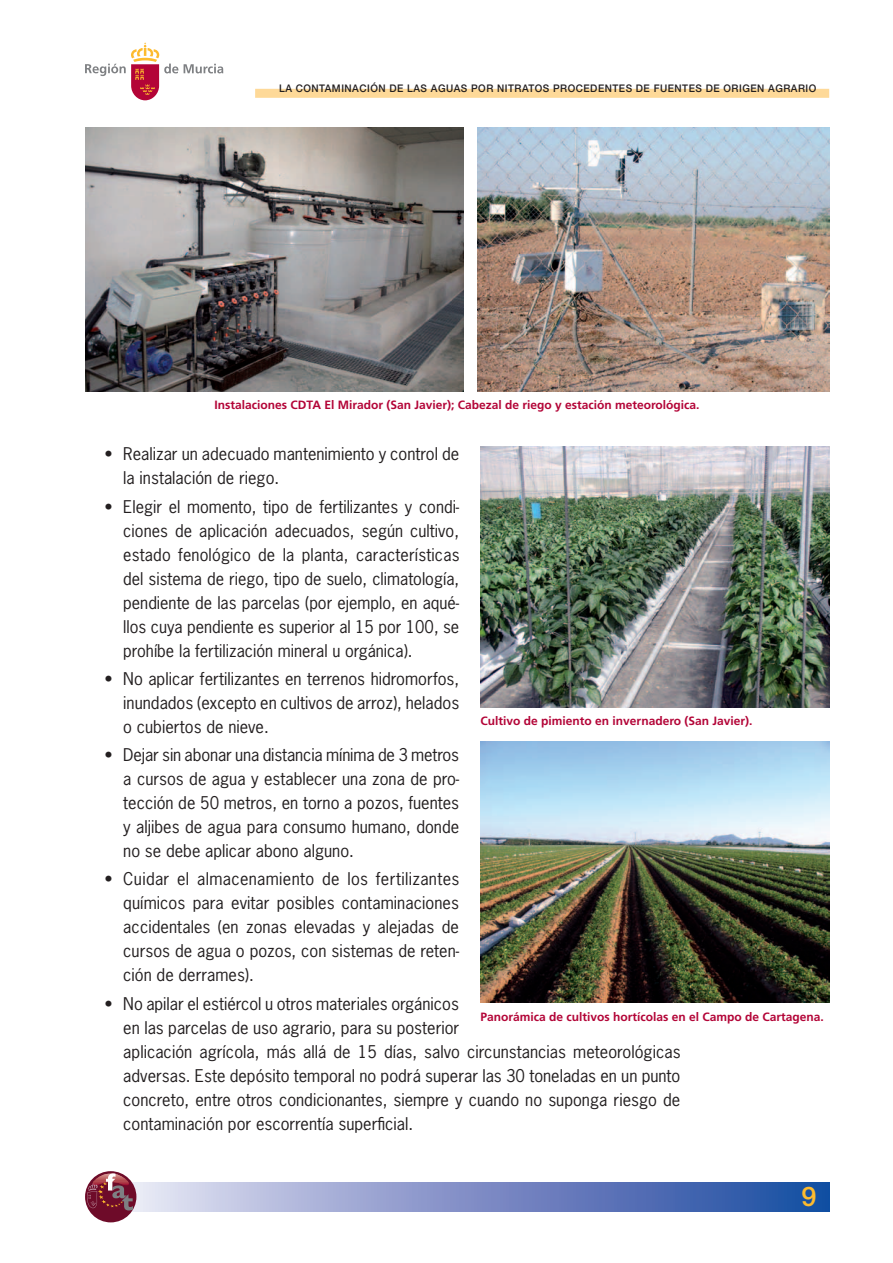
<style>
.page{position:relative;width:893px;height:1263px;background:#fff}
.page>*{position:absolute;margin:0;border:0;box-sizing:border-box;transform-origin:0 0}
.t1{font:500 27px "Helvetica Neue";color:#fdbb2e}
.t2{font:16.5px/24px "News Gothic";color:#231f20;text-align:justify}
.t3{font:700 12px "Frutiger";color:#b30437}
.t4{font:500 10.5px "Helvetica Neue";letter-spacing:.05em;color:#231f20;scale:.95 1}
</style>
<div class="page">
<div style="left:106px;top:1182px;width:723px;height:30px;background:linear-gradient(to right,#ede4f3,#17459e)"></div>
<div style="left:255px;top:89px;width:574px;height:9px;background:#fed998"></div>
<svg style="left:184px;top:64px;width:39px;height:9px"></svg>
<svg style="left:85px;top:43px;width:93px;height:57px"></svg>
<div style="left:85px;top:1171px;width:51px;height:51px;background:#6e0b29;border-radius:50%"></div>
<svg style="left:87px;top:1173px;width:46px;height:37px"></svg>
<img style="left:85px;top:128px;width:378px;height:263px">
<img style="left:478px;top:128px;width:351px;height:263px">
<img style="left:481px;top:446px;width:348px;height:261px">
<img style="left:481px;top:741px;width:348px;height:261px">
<p class="t4" style="left:279px;top:82px;width:567px">LA CONTAMINACIÓN DE LAS AGUAS POR NITRATOS PROCEDENTES DE FUENTES DE ORIGEN AGRARIO</p>
<p class="t3" style="left:215px;top:398px;width:486px">Instalaciones CDTA El Mirador (San Javier); Cabezal de riego y estación meteorológica.</p>
<p class="t2" style="left:123px;top:441px;width:337px;text-indent:-19px">• Realizar un adecuado mantenimiento y control de la instalación de riego.</p>
<p class="t2" style="left:123px;top:494px;width:338px;text-indent:-19px">• Elegir el momento, tipo de fertilizantes y condi&shy;ciones de aplicación adecuados, según cultivo, estado fenológico de la planta, características del sistema de riego, tipo de suelo, climatología, pendiente de las parcelas (por ejemplo, en aqué&shy;llos cuya pendiente es superior al 15 por 100, se prohíbe la fertilización mineral u orgánica).</p>
<p class="t2" style="left:123px;top:666px;width:337px;text-indent:-19px">• No aplicar fertilizantes en terrenos hidromorfos, inundados (excepto en cultivos de arroz), helados o cubiertos de nieve.</p>
<p class="t2" style="left:123px;top:742px;width:337px;text-indent:-19px">• Dejar sin abonar una distancia mínima de 3 metros a cursos de agua y establecer una zona de pro&shy;tección de 50 metros, en torno a pozos, fuentes y aljibes de agua para consumo humano, donde no se debe aplicar abono alguno.</p>
<p class="t2" style="left:123px;top:867px;width:338px;text-indent:-19px">• Cuidar el almacenamiento de los fertilizantes químicos para evitar posibles contaminaciones accidentales (en zonas elevadas y alejadas de cursos de agua o pozos, con sistemas de reten&shy;ción de derrames).</p>
<p class="t2" style="left:123px;top:991px;width:559px;text-align:left;text-indent:-19px">• No apilar el estiércol u otros materiales orgánicos<br>en las parcelas de uso agrario, para su posterior<br>aplicación agrícola, más allá de 15 días, salvo circunstancias meteorológicas adversas. Este depósito temporal no podrá superar las 30 toneladas en un punto concreto, entre otros condicionantes, siempre y cuando no suponga riesgo de contaminación por escorrentía superficial.</p>
<p class="t3" style="left:481px;top:714px;width:274px">Cultivo de pimiento en invernadero (San Javier).</p>
<p class="t3" style="left:481px;top:1009px;width:345px">Panorámica de cultivos hortícolas en el Campo de Cartagena.</p>
<h1 class="t1" style="left:801px;top:1180px;width:17px">9</h1>
</div>
